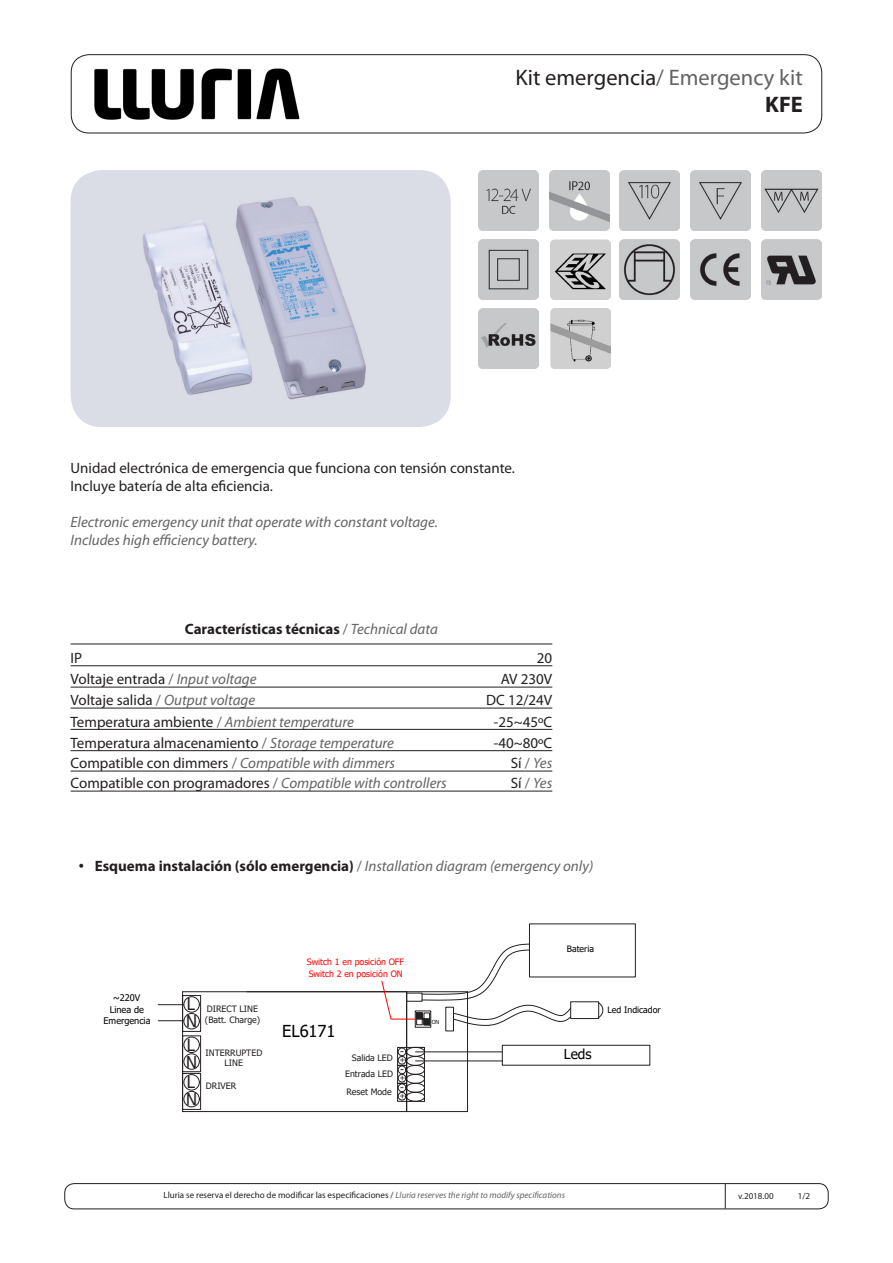
<style>
.page{position:relative;width:893px;height:1263px;background:#fff}
.page>*{position:absolute;margin:0;border:0;box-sizing:border-box;transform-origin:0 0}
.t1{font:22.5px/27px "Myriad Pro";color:#231f20;text-align:right}
.t2{font:16.5px "Tahoma";color:#000}
.t3{font:16.5px "Tahoma";color:#231f20}
.t4{font:15px "Myriad Pro";color:#231f20}
.t5{font:italic 15px "Myriad Pro";color:#636366}
.t6{font:700 15px "Myriad Pro";color:#231f20}
.t7{font:15px "Minion Pro";color:#231f20}
.t8{font:13.65px "Tahoma";color:#000}
.t9{font:10.5px "Tahoma";color:#231f20}
.t10{font:9.15px/11.2px "Tahoma";color:#000;text-align:center}
.t11{font:9px "Myriad Pro";color:#231f20}
.t12{font:8.85px/10.9px "Tahoma";color:#231f20}
.t13{font:8.85px/11.4px "Tahoma";color:#f00}
.t14{font:8.85px "Tahoma";color:#000}
.t15{font:8.25px "Tahoma";color:#231f20}
.t16{font:5.55px "Tahoma";color:#231f20}
.s1{color:#636366}
.s2{font-weight:700}
.s3{font-weight:400;color:#636366}
.s4{font-weight:400;font-style:italic;color:#636366}
.s5{font-style:italic;color:#636366}
.s6{font-style:normal;color:#231f20}
.s7{font-style:normal}
</style>
<div class="page">
<img style="left:94px;top:68px;width:206px;height:52px">
<div style="left:71px;top:54px;width:751px;height:79px;border:1px solid #231f20;border-radius:18px"></div>
<div style="left:64px;top:1183px;width:765px;height:26px;border:1px solid #231f20;border-radius:9px"></div>
<svg style="left:725px;top:1184px;width:1px;height:24px"></svg>
<img style="left:478px;top:170px;width:60px;height:60px">
<img style="left:478px;top:240px;width:60px;height:59px">
<img style="left:478px;top:309px;width:60px;height:60px">
<img style="left:550px;top:240px;width:60px;height:59px">
<img style="left:550px;top:309px;width:60px;height:60px">
<img style="left:620px;top:240px;width:60px;height:59px">
<img style="left:549px;top:170px;width:60px;height:60px">
<img style="left:620px;top:170px;width:60px;height:60px">
<img style="left:691px;top:170px;width:60px;height:60px">
<img style="left:691px;top:240px;width:60px;height:59px">
<img style="left:761px;top:170px;width:60px;height:60px">
<img style="left:761px;top:240px;width:60px;height:59px">
<img style="left:71px;top:170px;width:380px;height:257px">
<hr style="left:71px;top:665px;width:481px;height:1px;background:#231f20">
<hr style="left:71px;top:687px;width:481px;height:1px;background:#231f20">
<hr style="left:71px;top:708px;width:481px;height:1px;background:#231f20">
<hr style="left:71px;top:750px;width:481px;height:1px;background:#231f20">
<hr style="left:71px;top:771px;width:481px;height:1px;background:#231f20">
<hr style="left:71px;top:791px;width:481px;height:1px;background:#231f20">
<hr style="left:71px;top:644px;width:481px;height:1px;background:#231f20">
<hr style="left:71px;top:729px;width:481px;height:1px;background:#231f20">
<hr style="left:182px;top:992px;width:1px;height:119px;background:#231f20">
<hr style="left:183px;top:991px;width:284px;height:1px;background:#231f20">
<hr style="left:183px;top:1111px;width:284px;height:1px;background:#231f20">
<div style="left:183px;top:995px;width:18px;height:36px;border:1px solid #231f20"></div>
<div style="left:184px;top:997px;width:15px;height:15px;border:1px solid #231f20;border-radius:50%"></div>
<div style="left:184px;top:1013px;width:15px;height:16px;border:1px solid #231f20;border-radius:50%"></div>
<div style="left:183px;top:1073px;width:18px;height:36px;border:1px solid #231f20"></div>
<div style="left:184px;top:1074px;width:15px;height:16px;border:1px solid #231f20;border-radius:50%"></div>
<div style="left:184px;top:1091px;width:15px;height:16px;border:1px solid #231f20;border-radius:50%"></div>
<div style="left:502px;top:1045px;width:148px;height:20px;border:1px solid #231f20"></div>
<div style="left:183px;top:1036px;width:18px;height:36px;border:1px solid #231f20"></div>
<div style="left:184px;top:1037px;width:15px;height:15px;border:1px solid #231f20;border-radius:50%"></div>
<div style="left:184px;top:1054px;width:15px;height:15px;border:1px solid #231f20;border-radius:50%"></div>
<svg style="left:158px;top:1004px;width:26px;height:1px"></svg>
<svg style="left:158px;top:1020px;width:26px;height:1px"></svg>
<svg style="left:247px;top:944px;width:324px;height:168px"></svg>
<svg style="left:598px;top:1003px;width:5px;height:14px"></svg>
<h1 class="t1" style="left:515px;top:63px;width:289px">Kit emergencia<span class="s1">/ Emergency kit<br></span><span class="s2">KFE</span></h1>
<p class="t4" style="left:71px;top:459px;width:446px">Unidad electrónica de emergencia que funciona con tensión constante.</p>
<p class="t4" style="left:71px;top:477px;width:204px">Incluye batería de alta eficiencia.</p>
<p class="t5" style="left:71px;top:513px;width:369px">Electronic emergency unit that operate with constant voltage.</p>
<p class="t5" style="left:71px;top:531px;width:189px">Includes high efficiency battery.</p>
<p class="t6" style="left:185px;top:619px;width:255px">Características técnicas <span class="s3">/</span> <span class="s4">Technical data</span></p>
<p class="t4" style="left:71px;top:649px;width:13px">IP</p>
<p class="t4" style="left:71px;top:670px;width:188px">Voltaje entrada <span class="s1">/</span> <span class="s5">Input voltage</span></p>
<p class="t4" style="left:71px;top:691px;width:186px">Voltaje salida <span class="s1">/</span> <span class="s5">Output voltage</span></p>
<p class="t4" style="left:71px;top:712px;width:285px">Temperatura ambiente <span class="s1">/</span> <span class="s5">Ambient temperature</span></p>
<p class="t4" style="left:71px;top:733px;width:325px">Temperatura almacenamiento <span class="s1">/</span> <span class="s5">Storage temperature</span></p>
<p class="t5" style="left:71px;top:754px;width:326px"><span class="s6">Compatible con dimmers</span> <span class="s7">/</span> Compatible with dimmers</p>
<p class="t4" style="left:71px;top:774px;width:378px">Compatible con programadores <span class="s1">/</span> <span class="s5">Compatible with controllers</span></p>
<p class="t4" style="left:537px;top:649px;width:17px">20</p>
<p class="t4" style="left:501px;top:670px;width:53px">AV 230V</p>
<p class="t4" style="left:486px;top:691px;width:68px">DC 12/24V</p>
<p class="t4" style="left:494px;top:712px;width:60px">-25~45ºC</p>
<p class="t4" style="left:494px;top:733px;width:60px">-40~80ºC</p>
<p class="t5" style="left:511px;top:754px;width:43px"><span class="s6">Sí</span> <span class="s7">/</span> Yes</p>
<p class="t5" style="left:511px;top:774px;width:43px"><span class="s6">Sí</span> <span class="s7">/</span> Yes</p>
<p class="t7" style="left:78px;top:854px;width:7px">•</p>
<p class="t6" style="left:95px;top:856px;width:500px">Esquema instalación (sólo emergencia) <span class="s3">/</span> <span class="s4">Installation diagram (emergency only)</span></p>
<p class="t10" style="left:104px;top:993px;width:49px">~220V<br>Linea de<br>Emergencia</p>
<p class="t3" style="left:187px;top:993px;width:10px">L</p>
<p class="t3" style="left:197px;top:1032px;width:12px;rotate:-180deg">N</p>
<p class="t3" style="left:187px;top:1033px;width:10px">L</p>
<p class="t3" style="left:197px;top:1072px;width:12px;rotate:-180deg">N</p>
<p class="t3" style="left:187px;top:1071px;width:10px">L</p>
<p class="t3" style="left:197px;top:1110px;width:12px;rotate:-180deg">N</p>
<p class="t12" style="left:205px;top:1004px;width:57px">DIRECT LINE (Batt. Charge)</p>
<p class="t12" style="left:206px;top:1048px;width:58px;text-align:center">INTERRUPTED<br>LINE</p>
<p class="t12" style="left:206px;top:1080px;width:32px">DRIVER</p>
<p class="t13" style="left:307px;top:957px;width:99px">Switch 1 en posición OFF<br>Switch 2 en posición ON</p>
<p class="t2" style="left:282px;top:1019px;width:55px">EL6171</p>
<p class="t9" style="left:400px;top:1044px;width:5px">-</p>
<p class="t12" style="left:352px;top:1053px;width:43px">Salida LED</p>
<p class="t15" style="left:408px;top:1057px;width:7px;rotate:90deg">+</p>
<p class="t9" style="left:400px;top:1062px;width:5px">-</p>
<p class="t15" style="left:408px;top:1093px;width:7px;rotate:90deg">+</p>
<p class="t12" style="left:345px;top:1068px;width:50px">Entrada LED</p>
<p class="t15" style="left:408px;top:1075px;width:7px;rotate:90deg">+</p>
<p class="t9" style="left:400px;top:1080px;width:5px">-</p>
<p class="t12" style="left:346px;top:1086px;width:47px">Reset Mode</p>
<p class="t16" style="left:432px;top:1018px;width:9px">ON</p>
<p class="t14" style="left:567px;top:943px;width:29px">Bateria</p>
<p class="t8" style="left:564px;top:1045px;width:29px">Leds</p>
<p class="t14" style="left:607px;top:1004px;width:55px">Led Indicador</p>
<p class="t11" style="left:163px;top:1190px;width:403px">Lluria se reserva el derecho de modificar las especificaciones / <span class="s5">Lluria reserves the right to modify specifications</span></p>
<p class="t11" style="left:738px;top:1190px;width:37px">v.2018.00</p>
<p class="t11" style="left:798px;top:1190px;width:14px">1/2</p>
</div>
